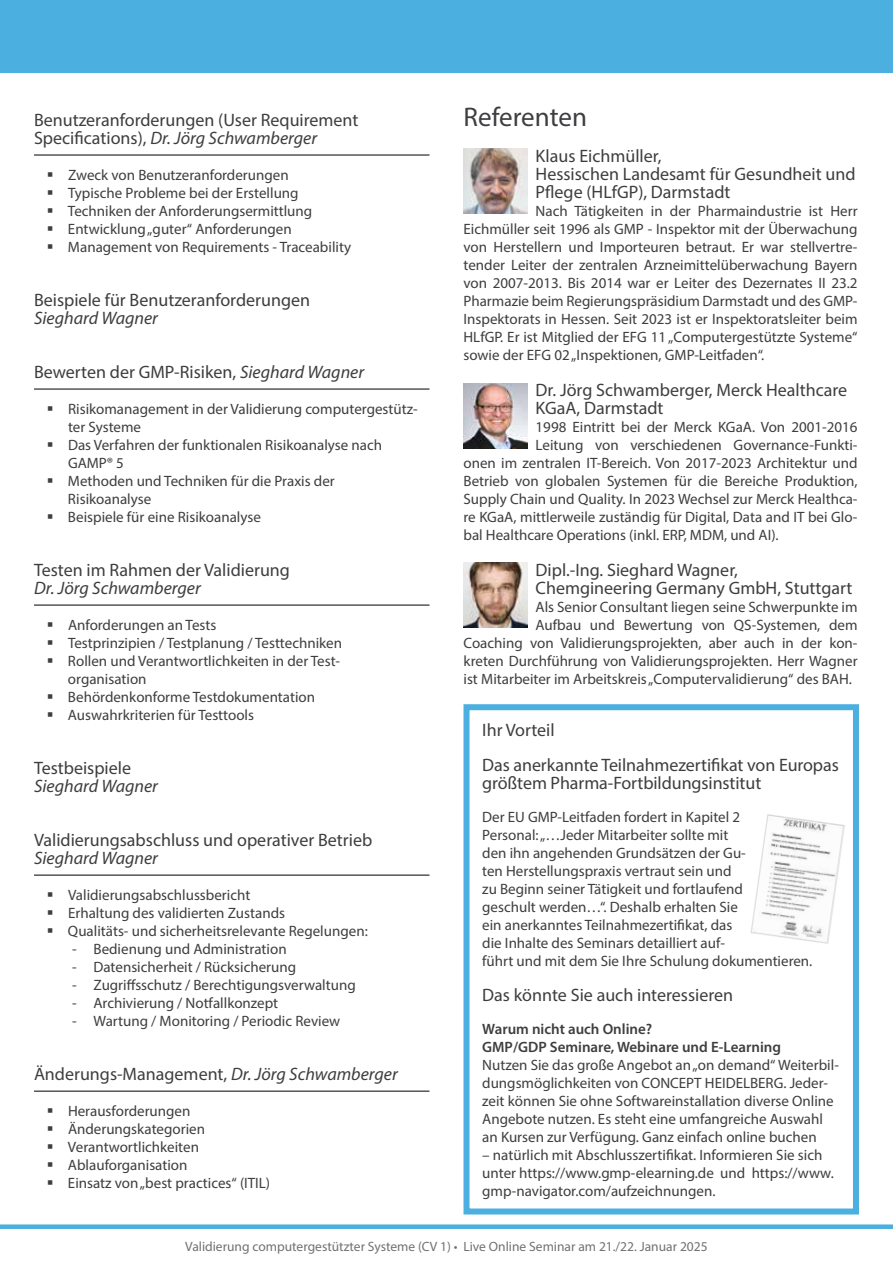
<style>
.page{position:relative;width:893px;height:1263px;background:#fff}
.page>*{position:absolute;margin:0;border:0;box-sizing:border-box;transform-origin:0 0}
.t1{font:27px "Myriad Pro";color:#3e3d40}
.t2{font:18px/18px "Myriad Pro";color:#3e3d40}
.t3{font:italic 18px "Myriad Pro";color:#3e3d40}
.t4{font:15px/18px "Myriad Pro";color:#3e3d40}
.t5{font:600 15px/18px "Myriad Pro";color:#3e3d40}
.t6{font:13.5px "Myriad Pro";color:#707172}
.s1{font-style:italic}
</style>
<div class="page">
<div style="left:0;top:0;width:893px;height:72px;background:#4bafdf"></div>
<div style="left:0;top:1224px;width:893px;height:5px;background:#4bafdf"></div>
<hr style="left:34px;top:155px;width:395px;height:1px;background:#000">
<hr style="left:34px;top:389px;width:395px;height:1px;background:#000">
<hr style="left:34px;top:605px;width:395px;height:1px;background:#000">
<hr style="left:34px;top:875px;width:395px;height:1px;background:#000">
<hr style="left:34px;top:1091px;width:395px;height:1px;background:#000">
<img style="left:463px;top:148px;width:64px;height:65px">
<img style="left:463px;top:384px;width:64px;height:64px">
<img style="left:463px;top:562px;width:64px;height:65px">
<div style="left:463px;top:704px;width:396px;height:510px;border:6px solid #4bafdf"></div>
<img style="left:751px;top:814px;width:94px;height:130px">
<p class="t2" style="left:34px;top:111px;width:326px">Benutzeranforderungen (User Requirement<br>Specifications), <span class="s1">Dr. Jörg Schwamberger</span></p>
<p class="t4" style="left:68px;top:166px;width:285px">Zweck von Benutzeranforderungen<br>Typische Probleme bei der Erstellung Techniken der Anforderungsermittlung Entwicklung „guter“ Anforderungen Management von Requirements - Traceability</p>
<p class="t2" style="left:34px;top:291px;width:278px">Beispiele für Benutzeranforderungen</p>
<p class="t3" style="left:34px;top:307px;width:126px">Sieghard Wagner</p>
<p class="t2" style="left:34px;top:363px;width:332px">Bewerten der GMP-Risiken, <span class="s1">Sieghard Wagner</span></p>
<p class="t4" style="left:68px;top:400px;width:351px">Risikomanagement in der Validierung computergestütz&shy;ter Systeme<br>Das Verfahren der funktionalen Risikoanalyse nach<br>GAMP® 5<br>Methoden und Techniken für die Praxis der<br>Risikoanalyse<br>Beispiele für eine Risikoanalyse</p>
<p class="t2" style="left:34px;top:561px;width:257px">Testen im Rahmen der Validierung</p>
<p class="t3" style="left:34px;top:577px;width:168px">Dr. Jörg Schwamberger</p>
<p class="t4" style="left:68px;top:616px;width:276px">Anforderungen an Tests<br>Testprinzipien / Testplanung / Testtechniken Rollen und Verantwortlichkeiten in der Test&shy;organisation<br>Behördenkonforme Testdokumentation Auswahrkriterien für Testtools</p>
<p class="t2" style="left:34px;top:759px;width:99px">Testbeispiele</p>
<p class="t3" style="left:34px;top:775px;width:126px">Sieghard Wagner</p>
<p class="t2" style="left:34px;top:831px;width:340px">Validierungsabschluss und operativer Betrieb</p>
<p class="t3" style="left:34px;top:847px;width:126px">Sieghard Wagner</p>
<p class="t4" style="left:68px;top:886px;width:301px">Validierungsabschlussbericht<br>Erhaltung des validierten Zustands<br>Qualitäts- und sicherheitsrelevante Regelungen:</p>
<p class="t4" style="left:72px;top:940px;width:216px">- Bedienung und Administration</p>
<p class="t4" style="left:72px;top:958px;width:225px">- Datensicherheit / Rücksicherung</p>
<p class="t4" style="left:72px;top:976px;width:285px">- Zugriffsschutz / Berechtigungsverwaltung</p>
<p class="t4" style="left:72px;top:994px;width:208px">- Archivierung / Notfallkonzept</p>
<p class="t4" style="left:72px;top:1012px;width:270px">- Wartung / Monitoring / Periodic Review</p>
<p class="t2" style="left:34px;top:1065px;width:365px">Änderungs-Management, <span class="s1">Dr. Jörg Schwamberger</span></p>
<p class="t4" style="left:68px;top:1102px;width:204px">Herausforderungen<br>Änderungskategorien<br>Verantwortlichkeiten<br>Ablauforganisation<br>Einsatz von „best practices“ (ITIL)</p>
<h1 class="t1" style="left:463px;top:100px;width:125px">Referenten</h1>
<p class="t2" style="left:536px;top:147px;width:321px">Klaus Eichmüller,<br>Hessischen Landesamt für Gesundheit und<br>Pflege (HLfGP), Darmstadt</p>
<p class="t4" style="left:463px;top:202px;width:396px;text-align:justify;text-indent:72px">Nach Tätigkeiten in der Pharmaindustrie ist Herr Eichmüller seit 1996 als GMP - Inspektor mit der Überwachung von Herstellern und Importeuren betraut. Er war stellvertre&shy;tender Leiter der zentralen Arzneimittelüberwachung Bayern von 2007-2013. Bis 2014 war er Leiter des Dezernates II 23.2<br>Pharmazie beim Regierungspräsidium Darmstadt und des GMP-Inspektorats in Hessen. Seit 2023 ist er Inspektoratsleiter beim HLfGP. Er ist Mitglied der EFG 11 „Computergestützte Systeme“ sowie der EFG 02 „Inspektionen, GMP-Leitfaden“.</p>
<p class="t2" style="left:536px;top:381px;width:313px">Dr. Jörg Schwamberger, Merck Healthcare<br>KGaA, Darmstadt</p>
<p class="t4" style="left:536px;top:418px;width:323px">1998 Eintritt bei der Merck KGaA. Von 2001-2016</p>
<p class="t4" style="left:536px;top:436px;width:323px">Leitung von verschiedenen Governance-Funkti-</p>
<p class="t4" style="left:463px;top:454px;width:396px">onen im zentralen IT-Bereich. Von 2017-2023 Architektur und</p>
<p class="t4" style="left:463px;top:472px;width:396px">Betrieb von globalen Systemen für die Bereiche Produktion,</p>
<p class="t4" style="left:463px;top:490px;width:396px">Supply Chain und Quality. In 2023 Wechsel zur Merck Healthca-</p>
<p class="t4" style="left:463px;top:508px;width:396px">re KGaA, mittlerweile zuständig für Digital, Data and IT bei Glo-</p>
<p class="t4" style="left:463px;top:526px;width:317px">bal Healthcare Operations (inkl. ERP, MDM, und AI).</p>
<p class="t2" style="left:536px;top:561px;width:318px">Dipl.-Ing. Sieghard Wagner,<br>Chemgineering Germany GmbH, Stuttgart</p>
<p class="t4" style="left:536px;top:598px;width:323px">Als Senior Consultant liegen seine Schwerpunkte im</p>
<p class="t4" style="left:536px;top:616px;width:323px">Aufbau und Bewertung von QS-Systemen, dem</p>
<p class="t4" style="left:463px;top:634px;width:396px">Coaching von Validierungsprojekten, aber auch in der kon-</p>
<p class="t4" style="left:463px;top:652px;width:396px">kreten Durchführung von Validierungsprojekten. Herr Wagner</p>
<p class="t4" style="left:463px;top:670px;width:390px">ist Mitarbeiter im Arbeitskreis „Computervalidierung“ des BAH.</p>
<p class="t2" style="left:482px;top:713px;width:358px;line-height:34.5px">Ihr Vorteil<br>Das anerkannte Teilnahmezertifikat von Europas</p>
<p class="t2" style="left:482px;top:774px;width:281px">größtem Pharma-Fortbildungsinstitut</p>
<p class="t4" style="left:482px;top:808px;width:332px">Der EU GMP-Leitfaden fordert in Kapitel 2<br>Personal: „…Jeder Mitarbeiter sollte mit<br>den ihn angehenden Grundsätzen der Gu-<br>ten Herstellungspraxis vertraut sein und<br>zu Beginn seiner Tätigkeit und fortlaufend<br>geschult werden…“. Deshalb erhalten Sie<br>ein anerkanntes Teilnahmezertifikat, das<br>die Inhalte des Seminars detailliert auf-<br>führt und mit dem Sie Ihre Schulung dokumentieren.</p>
<p class="t2" style="left:482px;top:985px;width:252px">Das könnte Sie auch interessieren</p>
<p class="t5" style="left:482px;top:1019px;width:300px">Warum nicht auch Online?<br>GMP/GDP Seminare, Webinare und E-Learning</p>
<p class="t4" style="left:482px;top:1055px;width:358px">Nutzen Sie das große Angebot an „on demand“ Weiterbil&shy;dungsmöglichkeiten von CONCEPT HEIDELBERG. Jeder&shy;zeit können Sie ohne Softwareinstallation diverse Online Angebote nutzen. Es steht eine umfangreiche Auswahl an Kursen zur Verfügung. Ganz einfach online buchen</p>
<p class="t4" style="left:482px;top:1145px;width:353px">– natürlich mit Abschlusszertifikat. Informieren Sie sich unter https://www.gmp-elearning.de und https://www. gmp-navigator.com/aufzeichnungen.</p>
<p class="t6" style="left:185px;top:1238px;width:524px">Validierung computergestützter Systeme (CV 1) • Live Online Seminar am 21./22. Januar 2025</p>
</div>
